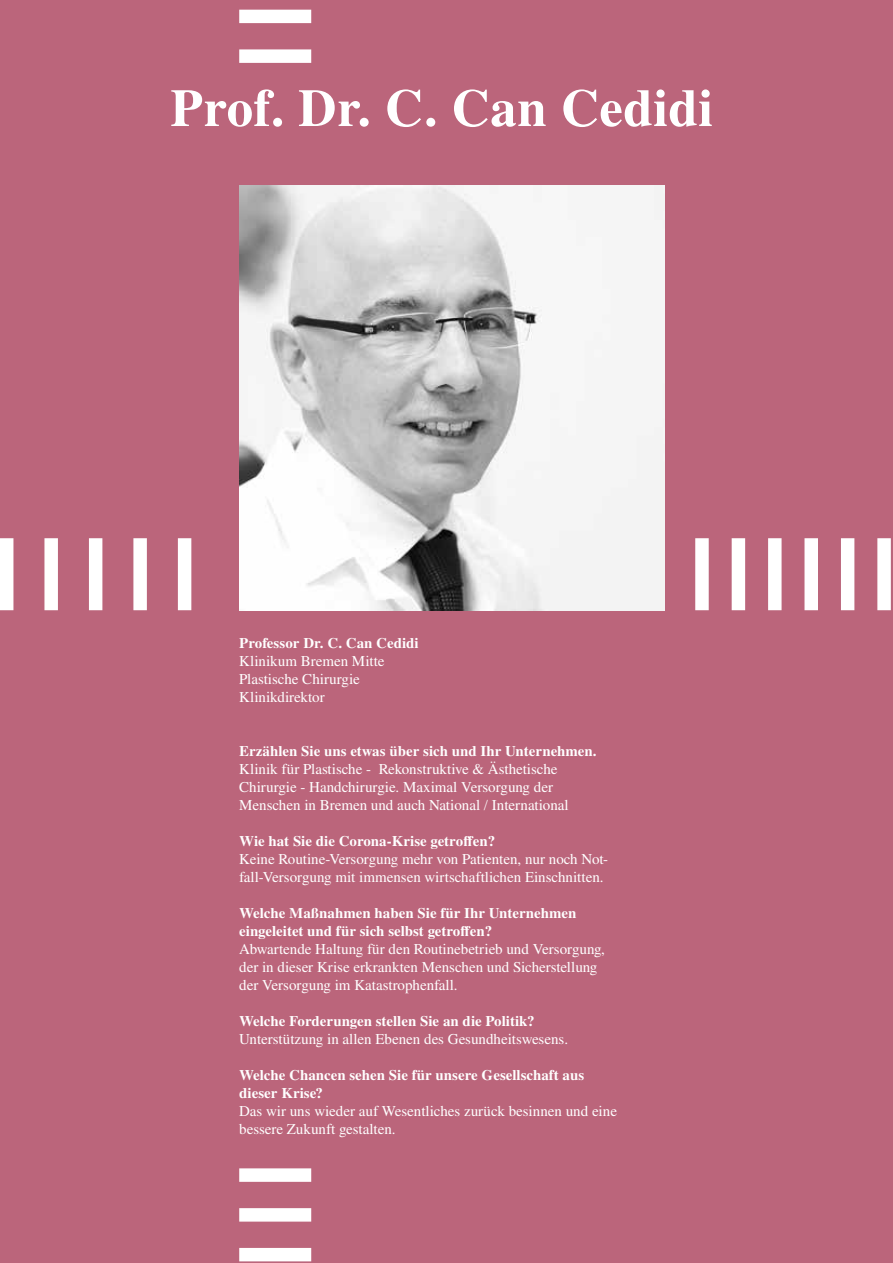
<style>
.page{position:relative;width:893px;height:1263px;background:#bb657b}
.page>*{position:absolute;margin:0;border:0;box-sizing:border-box;transform-origin:0 0}
.t1{font:500 54px "Nimbus Rom No 9 L";color:#fff}
.t2{font:15px/18px "Nimbus Rom No 9 L";color:#fff}
.t3{font:500 15px/18px "Nimbus Rom No 9 L";color:#fff}
</style>
<div class="page">
<img style="left:239px;top:185px;width:425px;height:425px">
<div style="left:695px;top:538px;width:14px;height:72px;background:#fff"></div>
<div style="left:732px;top:538px;width:13px;height:72px;background:#fff"></div>
<div style="left:768px;top:538px;width:14px;height:72px;background:#fff"></div>
<div style="left:804px;top:538px;width:14px;height:72px;background:#fff"></div>
<div style="left:841px;top:538px;width:13px;height:72px;background:#fff"></div>
<div style="left:877px;top:538px;width:14px;height:72px;background:#fff"></div>
<hr style="left:892px;top:538px;width:1px;height:72px;background:#fff">
<div style="left:0;top:538px;width:13px;height:72px;background:#fff"></div>
<div style="left:44px;top:538px;width:14px;height:72px;background:#fff"></div>
<div style="left:89px;top:538px;width:13px;height:72px;background:#fff"></div>
<div style="left:133px;top:538px;width:14px;height:72px;background:#fff"></div>
<div style="left:178px;top:538px;width:13px;height:72px;background:#fff"></div>
<div style="left:239px;top:1168px;width:72px;height:14px;background:#fff"></div>
<div style="left:239px;top:1208px;width:72px;height:13px;background:#fff"></div>
<div style="left:239px;top:1248px;width:72px;height:13px;background:#fff"></div>
<hr style="left:239px;top:1262px;width:72px;height:1px;background:#fff">
<hr style="left:239px;top:0;width:72px;height:1px;background:#fff">
<div style="left:239px;top:10px;width:72px;height:13px;background:#fff"></div>
<div style="left:239px;top:49px;width:72px;height:14px;background:#fff"></div>
<h1 class="t1" style="left:170px;top:70px;width:545px">Prof. Dr. C. Can Cedidi</h1>
<p class="t3" style="left:239px;top:634px;width:181px">Professor Dr. C. Can Cedidi</p>
<p class="t2" style="left:239px;top:651px;width:147px">Klinikum Bremen Mitte<br>Plastische Chirurgie<br>Klinikdirektor</p>
<p class="t3" style="left:239px;top:742px;width:359px">Erzählen Sie uns etwas über sich und Ihr Unternehmen.</p>
<p class="t2" style="left:239px;top:759px;width:331px">Klinik für Plastische - Rekonstruktive &amp; Ästhetische<br>Chirurgie - Handchirurgie. Maximal Versorgung der<br>Menschen in Bremen und auch National / International</p>
<p class="t3" style="left:239px;top:832px;width:257px">Wie hat Sie die Corona-Krise getroffen?</p>
<p class="t2" style="left:239px;top:849px;width:371px">Keine Routine-Versorgung mehr von Patienten, nur noch Not&shy;fall-Versorgung mit immensen wirtschaftlichen Einschnitten.</p>
<p class="t3" style="left:239px;top:904px;width:339px">Welche Maßnahmen haben Sie für Ihr Unternehmen eingeleitet und für sich selbst getroffen?</p>
<p class="t2" style="left:239px;top:939px;width:367px">Abwartende Haltung für den Routinebetrieb und Versorgung, der in dieser Krise erkrankten Menschen und Sicherstellung der Versorgung im Katastrophenfall.</p>
<p class="t3" style="left:239px;top:1012px;width:297px">Welche Forderungen stellen Sie an die Politik?</p>
<p class="t2" style="left:239px;top:1029px;width:330px">Unterstützung in allen Ebenen des Gesundheitswesens.</p>
<p class="t3" style="left:239px;top:1066px;width:347px">Welche Chancen sehen Sie für unsere Gesellschaft aus dieser Krise?</p>
<p class="t2" style="left:239px;top:1101px;width:379px">Das wir uns wieder auf Wesentliches zurück besinnen und eine bessere Zukunft gestalten.</p>
</div>
